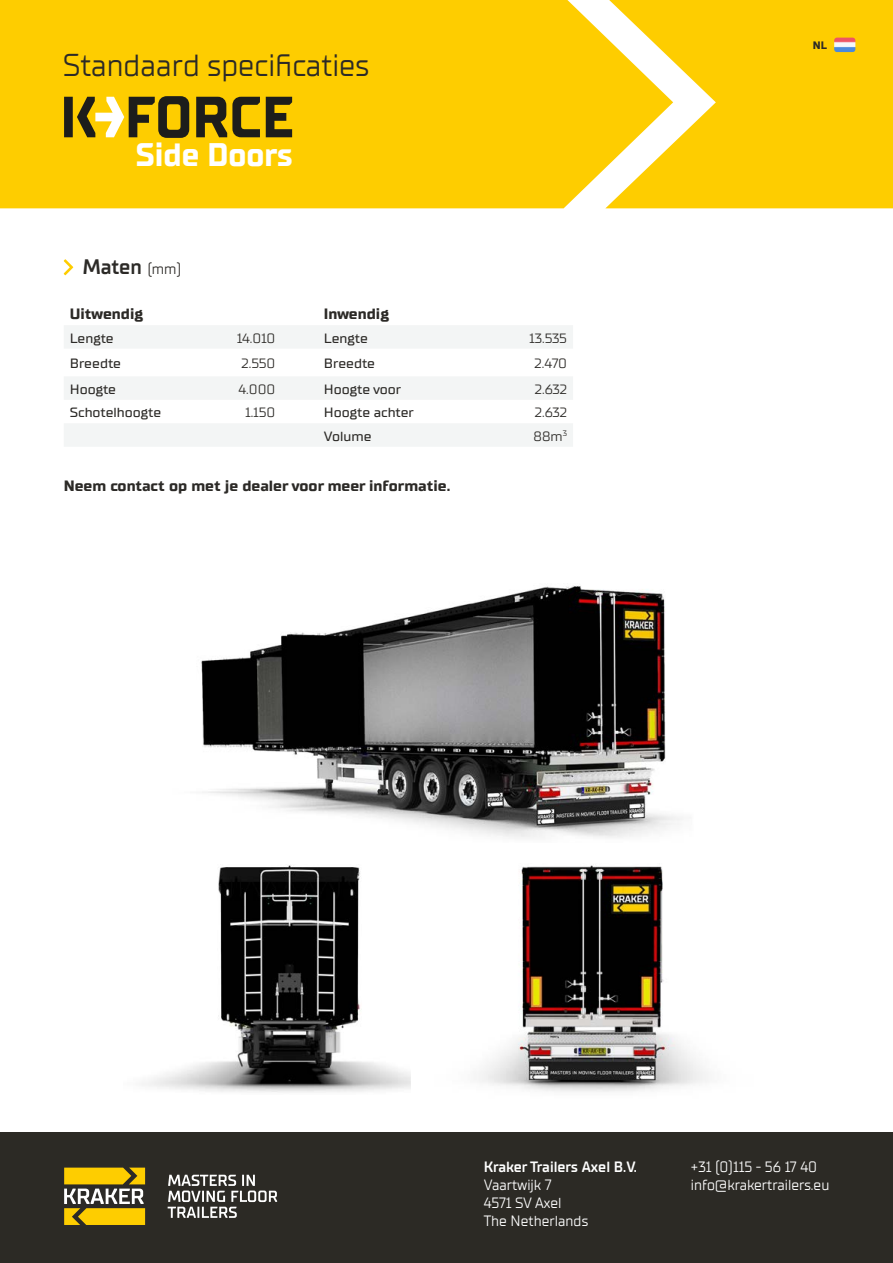
<style>
.page{position:relative;width:893px;height:1263px;background:#fff}
.page>*{position:absolute;margin:0;border:0;box-sizing:border-box;transform-origin:0 0}
.t1{font:700 32.7px "TT Supermolot Neue";color:#fff}
.t2{font:31.65px "TT Supermolot Neue";color:#2c2a27}
.t3{font:600 21px "TT Supermolot Neue";color:#2c2a27}
.t4{font:15px/18px "TT Supermolot Neue";color:#fff}
.t5{font:700 15px "TT Supermolot Neue";color:#2c2a27;scale:1.1 1}
.t6{font:600 15px "TT Supermolot Neue";color:#fff}
.t7{font:500 13.5px "TT Supermolot Neue";color:#2c2a27;scale:1.1 1}
.t8{font:13.5px "TT Supermolot Neue";letter-spacing:-.02em;color:#2c2a27;scale:1.1 1}
.t9{font:700 10.8px "TT Supermolot Neue";color:#2c2a27;scale:1.1 1}
.s1{font-weight:400;font-size:15px}
</style>
<div class="page">
<div style="left:0;top:1132px;width:893px;height:131px;background:#2c2a25"></div>
<div style="left:0;top:0;width:605px;height:208px;background:#fecd00"></div>
<svg style="left:605px;top:0;width:288px;height:208px;fill:#fecd00"></svg>
<svg style="left:64px;top:1167px;width:81px;height:58px"></svg>
<svg style="left:168px;top:1175px;width:109px;height:43px"></svg>
<svg style="left:64px;top:96px;width:228px;height:42px"></svg>
<img style="left:834px;top:38px;width:21px;height:14px">
<svg style="left:64px;top:259px;width:9px;height:16px"></svg>
<svg style="left:64px;top:326px;width:509px;height:120px;fill:#f3f5f5"></svg>
<img style="left:142px;top:865px;width:269px;height:227px">
<img style="left:479px;top:865px;width:229px;height:227px">
<img style="left:201px;top:585px;width:481px;height:253px">
<h2 class="t2" style="left:63px;top:47px;width:308px">Standaard specificaties</h2>
<h1 class="t1" style="left:136px;top:135px;width:158px">Side Doors</h1>
<h3 class="t3" style="left:83px;top:254px;width:100px">Maten <span class="s1">(mm)</span></h3>
<p class="t5" style="left:70px;top:305px;width:68px">Uitwendig</p>
<p class="t5" style="left:324px;top:305px;width:61px">Inwendig</p>
<p class="t7" style="left:70px;top:330px;width:42px">Lengte</p>
<p class="t8" style="left:237px;top:330px;width:36px">14.010</p>
<p class="t7" style="left:324px;top:330px;width:42px">Lengte</p>
<p class="t8" style="left:529px;top:330px;width:36px">13.535</p>
<p class="t7" style="left:70px;top:356px;width:48px">Breedte</p>
<p class="t8" style="left:241px;top:356px;width:32px">2.550</p>
<p class="t7" style="left:324px;top:356px;width:48px">Breedte</p>
<p class="t8" style="left:535px;top:356px;width:31px">2.470</p>
<p class="t7" style="left:70px;top:381px;width:44px">Hoogte</p>
<p class="t8" style="left:239px;top:381px;width:35px">4.000</p>
<p class="t7" style="left:324px;top:381px;width:72px">Hoogte voor</p>
<p class="t8" style="left:535px;top:381px;width:31px">2.632</p>
<p class="t7" style="left:70px;top:405px;width:85px">Schotelhoogte</p>
<p class="t8" style="left:245px;top:405px;width:29px">1.150</p>
<p class="t7" style="left:324px;top:405px;width:83px">Hoogte achter</p>
<p class="t8" style="left:535px;top:405px;width:31px">2.632</p>
<p class="t7" style="left:324px;top:428px;width:45px">Volume</p>
<p class="t8" style="left:534px;top:428px;width:32px">88m<sup>3</sup></p>
<p class="t5" style="left:64px;top:476px;width:353px">Neem contact op met je dealer voor meer informatie.</p>
<p class="t9" style="left:813px;top:39px;width:14px">NL</p>
<p class="t6" style="left:484px;top:1157px;width:155px">Kraker Trailers Axel B.V.</p>
<p class="t4" style="left:484px;top:1176px;width:106px">Vaartwijk 7<br>4571 SV Axel<br>The Netherlands</p>
<p class="t4" style="left:691px;top:1158px;width:140px">+31 (0)115 - 56 17 40 info@krakertrailers.eu</p>
</div>
